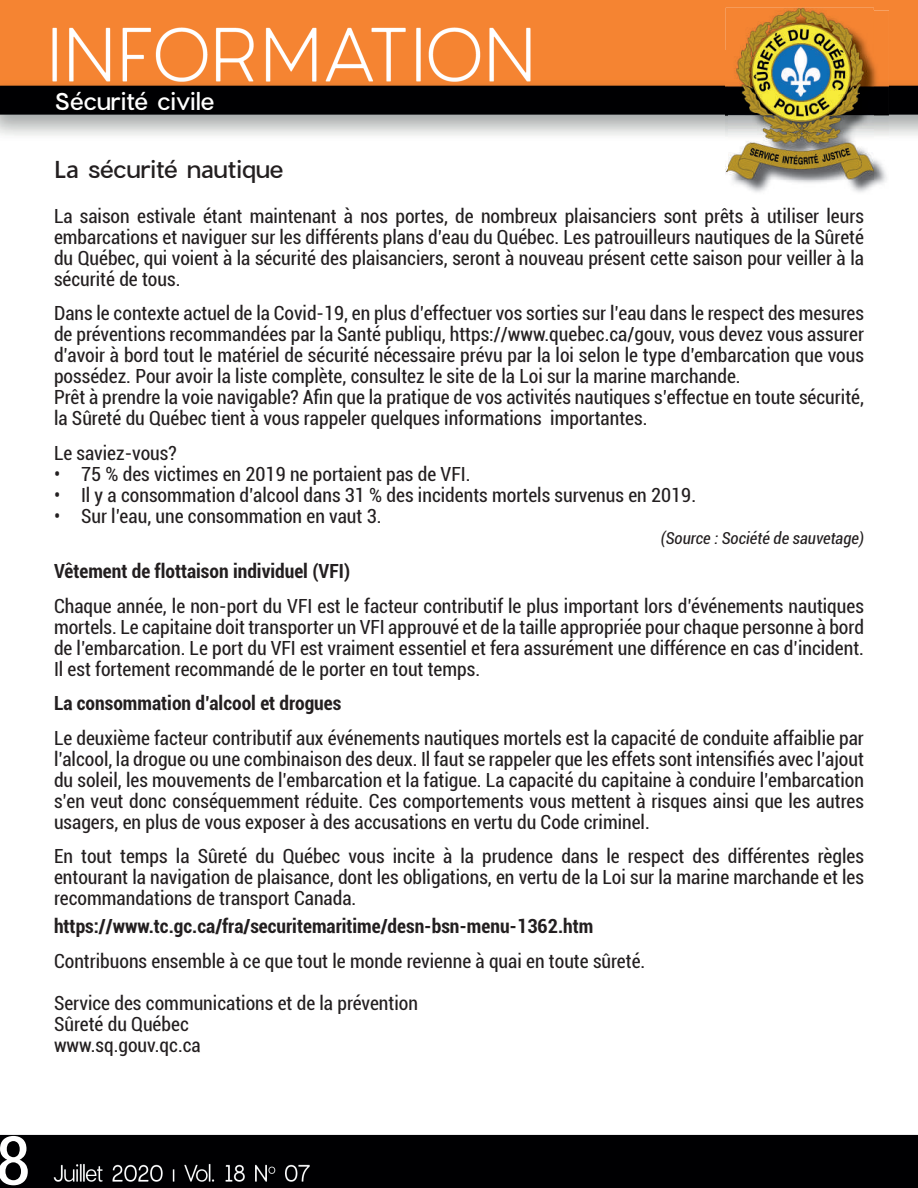
<style>
.page{position:relative;width:918px;height:1188px;background:#fff}
.page>*{position:absolute;margin:0;border:0;box-sizing:border-box;transform-origin:0 0}
.t1{font:condensed 67.5px "Roboto";color:#fff}
.t2{font:500 24px "Charlevoix Pro";letter-spacing:-.02em;color:#231f20}
.t3{font:500 24px "Charlevoix Pro";letter-spacing:-.015em;color:#fff}
.t4{font:condensed 19.5px/21px "Roboto";color:#231f20;text-align:justify}
.t5{font:700 condensed 19.5px "Roboto";color:#231f20}
.t6{font:italic condensed 16.5px "Roboto";color:#231f20}
</style>
<div class="page">
<img style="left:0;top:0;width:918px;height:1188px">
<img style="left:729px;top:10px;width:160px;height:185px">
<img style="left:726px;top:8px;width:148px;height:42px">
<img style="left:726px;top:50px;width:3px;height:129px">
<img style="left:729px;top:10px;width:145px;height:169px">
<p class="t3" style="left:54px;top:86px;width:162px">Sécurité civile</p>
<p class="t2" style="left:54px;top:154px;width:231px">La sécurité nautique</p>
<p class="t4" style="left:54px;top:205px;width:812px">La saison estivale étant maintenant à nos portes, de nombreux plaisanciers sont prêts à utiliser leurs embarcations et naviguer sur les différents plans d’eau du Québec. Les patrouilleurs nautiques de la Sûreté du Québec, qui voient à la sécurité des plaisanciers, seront à nouveau présent cette saison pour veiller à la sécurité de tous.</p>
<p class="t4" style="left:54px;top:302px;width:812px;text-align:left">Dans le contexte actuel de la Covid-19, en plus d’effectuer vos sorties sur l’eau dans le respect des mesures de préventions recommandées par la Santé publiqu, https://www.quebec.ca/gouv, vous devez vous assurer d’avoir à bord tout le matériel de sécurité nécessaire prévu par la loi selon le type d’embarcation que vous possédez. Pour avoir la liste complète, consultez le site de la Loi sur la marine marchande.<br>Prêt à prendre la voie navigable? Afin que la pratique de vos activités nautiques s’effectue en toute sécurité, la Sûreté du Québec tient à vous rappeler quelques informations importantes.</p>
<p class="t4" style="left:54px;top:442px;width:124px">Le saviez-vous?</p>
<p class="t4" style="left:54px;top:463px;width:418px">• 75 % des victimes en 2019 ne portaient pas de VFI.</p>
<p class="t4" style="left:54px;top:484px;width:644px">• Il y a consommation d’alcool dans 31 % des incidents mortels survenus en 2019.</p>
<p class="t4" style="left:54px;top:505px;width:329px">• Sur l’eau, une consommation en vaut 3.</p>
<p class="t6" style="left:661px;top:527px;width:205px">(Source : Société de sauvetage)</p>
<p class="t5" style="left:54px;top:558px;width:298px">Vêtement de flottaison individuel (VFI)</p>
<p class="t4" style="left:54px;top:595px;width:812px">Chaque année, le non-port du VFI est le facteur contributif le plus important lors d’événements nautiques mortels. Le capitaine doit transporter un VFI approuvé et de la taille appropriée pour chaque personne à bord de l’embarcation. Le port du VFI est vraiment essentiel et fera assurément une différence en cas d’incident.<br>Il est fortement recommandé de le porter en tout temps.</p>
<p class="t5" style="left:54px;top:690px;width:289px">La consommation d’alcool et drogues</p>
<p class="t4" style="left:54px;top:727px;width:812px">Le deuxième facteur contributif aux événements nautiques mortels est la capacité de conduite affaiblie par l’alcool, la drogue ou une combinaison des deux. Il faut se rappeler que les effets sont intensifiés avec l’ajout du soleil, les mouvements de l’embarcation et la fatigue. La capacité du capitaine à conduire l’embarcation s’en veut donc conséquemment réduite. Ces comportements vous mettent à risques ainsi que les autres usagers, en plus de vous exposer à des accusations en vertu du Code criminel.</p>
<p class="t4" style="left:54px;top:845px;width:812px">En tout temps la Sûreté du Québec vous incite à la prudence dans le respect des différentes règles entourant la navigation de plaisance, dont les obligations, en vertu de la Loi sur la marine marchande et les recommandations de transport Canada.</p>
<p class="t5" style="left:54px;top:913px;width:541px">https://www.tc.gc.ca/fra/securitemaritime/desn-bsn-menu-1362.htm</p>
<p class="t4" style="left:54px;top:939px;width:593px;line-height:42px">Contribuons ensemble à ce que tout le monde revienne à quai en toute sûreté.<br>Service des communications et de la prévention</p>
<p class="t4" style="left:54px;top:1013px;width:148px">Sûreté du Québec www.sq.gouv.qc.ca</p>
<h1 class="t1" style="left:-4px;top:1114px;width:36px">8</h1>
</div>
